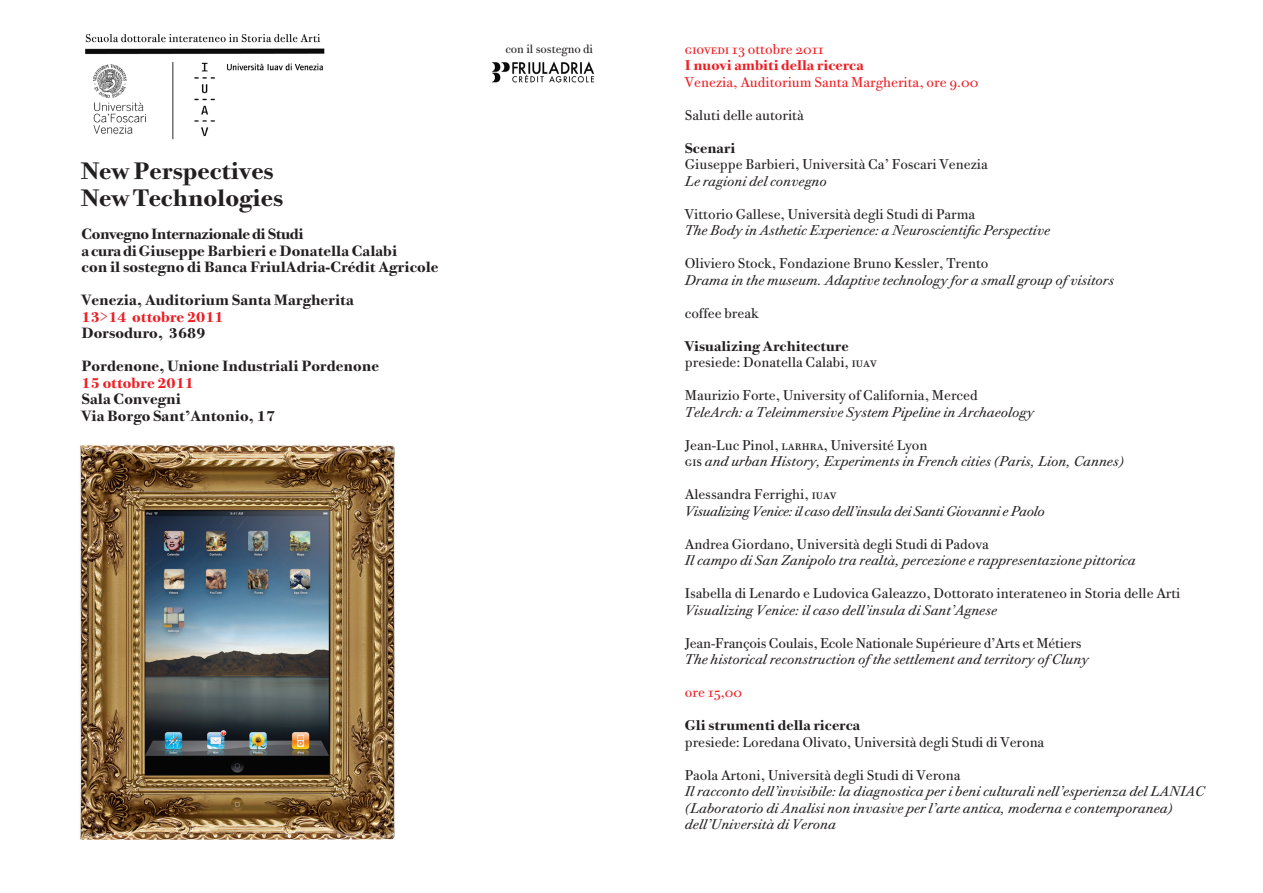
<style>
.page{position:relative;width:1263px;height:893px;background:#fff}
.page>*{position:absolute;margin:0;border:0;box-sizing:border-box;transform-origin:0 0}
.t1{font:700 24px "Bodoni Twe ITC";color:#231f20}
.t2{font:700 15px "Bodoni Twe ITC";color:#231f20}
.t3{font:700 15px "Bodoni Twe ITC";letter-spacing:-.03em;color:#231f20}
.t4{font:700 15px "Bodoni Twe ITC";color:#ee1d23}
.t5{font:14.25px "Bodoni Twe ITC Book Ital OS";color:#231f20}
.t6{font:14.25px "Bodoni Twe ITC";color:#231f20}
.t7{font:14.25px "Bodoni Twe ITC Book Ital OS";letter-spacing:-.025em;color:#231f20}
.t8{font:14.25px "Bodoni Twe ITC";color:#ee1d23}
.t9{font:700 14.25px "Bodoni Twe ITC";color:#231f20}
.t10{font:14.25px "Bodoni Twe ITC Book SC";color:#ee1d23}
.t11{font:700 14.25px "Bodoni Twe ITC";color:#ee1d23}
.t12{font:14.25px "Bodoni Twe ITC Bold OS";color:#231f20}
.t13{font:12px "Bodoni Twe ITC";color:#231f20}
.s1{font-family:"Bodoni Twe ITC"}
.s2{font-family:"Bodoni Twe ITC Book SC"}
</style>
<div class="page">
<img style="left:85px;top:34px;width:240px;height:106px">
<img style="left:492px;top:61px;width:103px;height:21px">
<img style="left:80px;top:445px;width:315px;height:395px">
<p class="t1" style="left:82px;top:156px;width:194px">New Perspectives</p>
<p class="t1" style="left:82px;top:183px;width:203px">New Technologies</p>
<p class="t3" style="left:82px;top:225px;width:224px">Convegno Internazionale di Studi</p>
<p class="t2" style="left:82px;top:241px;width:317px">a cura di Giuseppe Barbieri e Donatella Calabi</p>
<p class="t2" style="left:82px;top:258px;width:358px">con il sostegno di Banca FriulAdria-Crédit Agricole</p>
<p class="t2" style="left:82px;top:291px;width:274px">Venezia, Auditorium Santa Margherita</p>
<p class="t4" style="left:82px;top:307px;width:144px">13&gt;14 ottobre 2011</p>
<p class="t2" style="left:82px;top:324px;width:125px">Dorsoduro, 3689</p>
<p class="t2" style="left:82px;top:357px;width:299px">Pordenone, Unione Industriali Pordenone</p>
<p class="t4" style="left:82px;top:373px;width:114px">15 ottobre 2011</p>
<p class="t2" style="left:82px;top:390px;width:101px">Sala Convegni</p>
<p class="t2" style="left:82px;top:406px;width:195px">Via Borgo Sant’Antonio, 17</p>
<p class="t13" style="left:505px;top:41px;width:89px">con il sostegno di</p>
<p class="t10" style="left:685px;top:40px;width:140px">giovedi 13 <span class="s1">ottobre</span> 2011</p>
<p class="t11" style="left:685px;top:57px;width:180px">I nuovi ambiti della ricerca</p>
<p class="t8" style="left:685px;top:73px;width:295px">Venezia, Auditorium Santa Margherita, ore <span class="s2">9.00</span></p>
<p class="t6" style="left:685px;top:106px;width:120px">Saluti delle autorità</p>
<p class="t9" style="left:685px;top:139px;width:52px">Scenari</p>
<p class="t6" style="left:685px;top:156px;width:304px">Giuseppe Barbieri, Università Ca’ Foscari Venezia</p>
<p class="t5" style="left:685px;top:172px;width:144px">Le ragioni del convegno</p>
<p class="t6" style="left:685px;top:205px;width:292px">Vittorio Gallese, Università degli Studi di Parma</p>
<p class="t5" style="left:685px;top:221px;width:367px">The Body in Asthetic Experience: a Neuroscientific Perspective</p>
<p class="t6" style="left:685px;top:255px;width:305px">Oliviero Stock, Fondazione Bruno Kessler, Trento</p>
<p class="t5" style="left:685px;top:271px;width:431px">Drama in the museum. Adaptive technology for a small group of visitors</p>
<p class="t6" style="left:685px;top:304px;width:75px">coffee break</p>
<p class="t12" style="left:685px;top:337px;width:165px">Visualizing Architecture</p>
<p class="t6" style="left:685px;top:354px;width:194px">presiede: Donatella Calabi, <span class="s2">iuav</span></p>
<p class="t6" style="left:685px;top:387px;width:294px">Maurizio Forte, University of California, Merced</p>
<p class="t5" style="left:685px;top:403px;width:351px">TeleArch: a Teleimmersive System Pipeline in Archaeology</p>
<p class="t6" style="left:685px;top:436px;width:244px">Jean-Luc Pinol, <span class="s2">larhra,</span> Université Lyon</p>
<p class="t5" style="left:685px;top:452px;width:440px"><span class="s2">gis</span> and urban History, Experiments in French cities (Paris, Lion, Cannes)</p>
<p class="t6" style="left:685px;top:486px;width:153px">Alessandra Ferrighi, <span class="s2">iuav</span></p>
<p class="t7" style="left:685px;top:502px;width:361px">Visualizing Venice: il caso dell’insula dei Santi Giovanni e Paolo</p>
<p class="t6" style="left:685px;top:535px;width:306px">Andrea Giordano, Università degli Studi di Padova</p>
<p class="t5" style="left:685px;top:551px;width:452px">Il campo di San Zanipolo tra realtà, percezione e rappresentazione pittorica</p>
<p class="t6" style="left:685px;top:585px;width:497px">Isabella di Lenardo e Ludovica Galeazzo, Dottorato interateneo in Storia delle Arti</p>
<p class="t5" style="left:685px;top:601px;width:314px">Visualizing Venice: il caso dell’insula di Sant’Agnese</p>
<p class="t6" style="left:685px;top:634px;width:398px">Jean-François Coulais, Ecole Nationale Supérieure d’Arts et Métiers</p>
<p class="t5" style="left:685px;top:650px;width:406px">The historical reconstruction of the settlement and territory of Cluny</p>
<p class="t10" style="left:685px;top:684px;width:59px"><span class="s1">ore</span> 15,00</p>
<p class="t9" style="left:685px;top:717px;width:177px">Gli strumenti della ricerca</p>
<p class="t6" style="left:685px;top:733px;width:361px">presiede: Loredana Olivato, Università degli Studi di Verona</p>
<p class="t6" style="left:685px;top:766px;width:277px">Paola Artoni, Università degli Studi di Verona</p>
<p class="t5" style="left:685px;top:782px;width:521px">Il racconto dell’invisibile: la diagnostica per i beni culturali nell’esperienza del LANIAC</p>
<p class="t5" style="left:685px;top:799px;width:489px">(Laboratorio di Analisi non invasive per l’arte antica, moderna e contemporanea)</p>
<p class="t5" style="left:685px;top:815px;width:153px">dell’Università di Verona</p>
</div>
